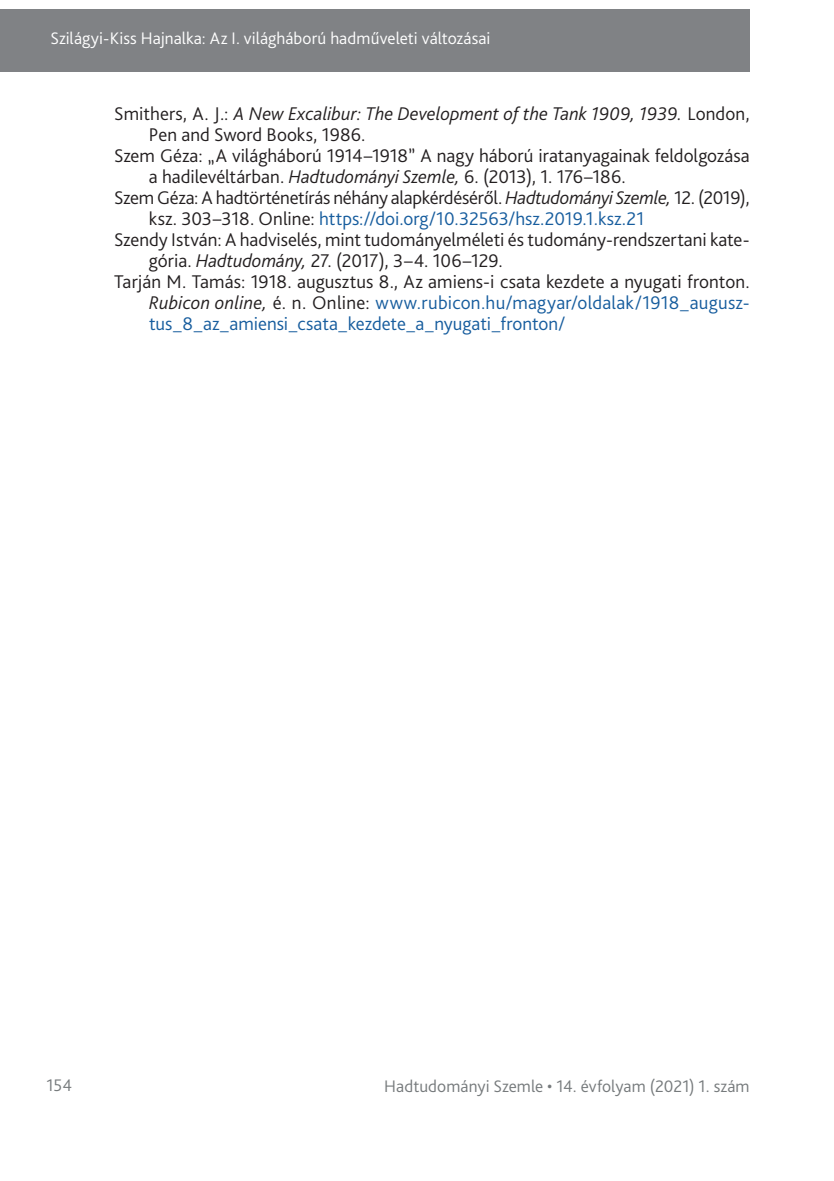
<style>
.page{position:relative;width:834px;height:1181px;background:#fff}
.page>*{position:absolute;margin:0;border:0;box-sizing:border-box;transform-origin:0 0}
.t1{font:300 19.25px "Bliss Pro";letter-spacing:-.005em;color:#231f20}
.t2{font:300 19.25px "Bliss Pro";letter-spacing:.015em;color:#175d9e}
.t3{font:italic 300 19.25px "Bliss Pro";color:#231f20}
.t4{font:300 17.5px "Bliss Pro";letter-spacing:.01em;color:#fff}
.t5{font:300 17.5px "Bliss Pro";letter-spacing:.005em;color:#767a7c}
.s1{font-style:normal}
.s2{font-style:italic}
.s3{color:#231f20}
.s4{font-style:italic;color:#231f20}
</style>
<div class="page">
<div style="left:0;top:9px;width:749px;height:63px;background:#808285"></div>
<p class="t4" style="left:51px;top:27px;width:441px">Szilágyi-Kiss Hajnalka: Az I. világháború hadműveleti változásai</p>
<p class="t3" style="left:114px;top:102px;width:637px"><span class="s1">Smithers, A. J.:</span> A New Excalibur: The Development of the Tank 1909, 1939. <span class="s1">London,</span></p>
<p class="t1" style="left:149px;top:123px;width:215px">Pen and Sword Books, 1986.</p>
<p class="t1" style="left:114px;top:144px;width:636px">Szem Géza: „A világháború 1914–1918” A nagy háború iratanyagainak feldolgozása</p>
<p class="t1" style="left:149px;top:165px;width:476px">a hadilevéltárban. <span class="s2">Hadtudományi Szemle,</span> 6. (2013), 1. 176–186.</p>
<p class="t1" style="left:114px;top:186px;width:636px">Szem Géza: A hadtörténetírás néhány alapkérdéséről. <span class="s2">Hadtudományi Szemle,</span> 12. (2019),</p>
<p class="t2" style="left:149px;top:207px;width:497px"><span class="s3">ksz. 303–318. Online:</span> https://doi.org/10.32563/hsz. 2019.1.ksz. 21</p>
<p class="t1" style="left:114px;top:228px;width:636px">Szendy István: A hadviselés, mint tudományelméleti és tudomány-rendszertani kate-</p>
<p class="t1" style="left:149px;top:249px;width:353px">gória. <span class="s2">Hadtudomány,</span> 27. (2017), 3–4. 106–129.</p>
<p class="t1" style="left:114px;top:270px;width:634px">Tarján M. Tamás: 1918. augusztus 8., Az amiens-i csata kezdete a nyugati fronton.</p>
<p class="t2" style="left:149px;top:291px;width:602px"><span class="s4">Rubicon online,</span> <span class="s3">é. n. Online:</span> www.rubicon.hu/magyar/oldalak/1918_augusz-</p>
<p class="t2" style="left:149px;top:312px;width:417px">tus_8_az_amiensi_csata_kezdete_a_nyugati_fronton/</p>
<p class="t5" style="left:46px;top:1074px;width:27px">154</p>
<p class="t5" style="left:384px;top:1075px;width:367px">Hadtudományi Szemle • 14. évfolyam (2021) 1. szám</p>
</div>
